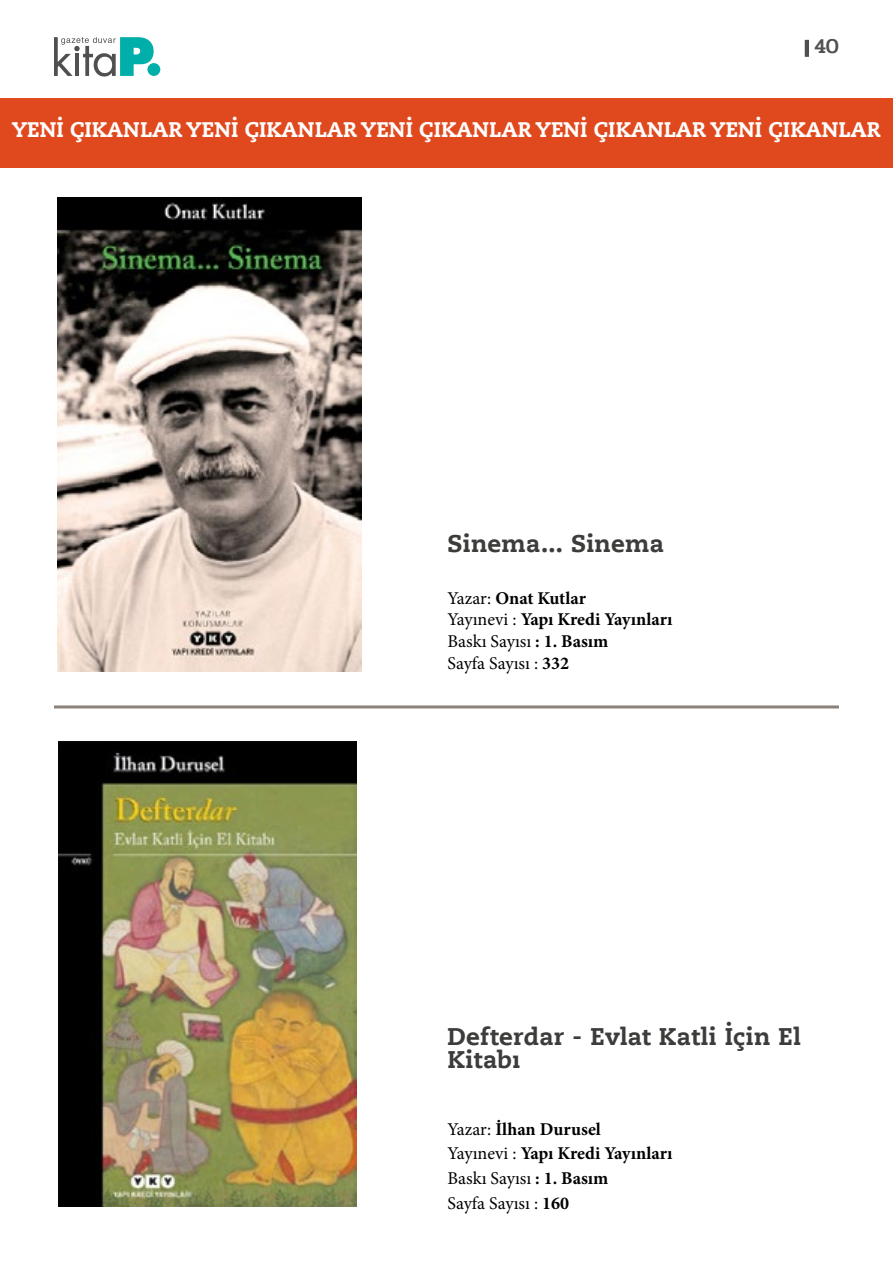
<style>
.page{position:relative;width:893px;height:1263px;background:#fff}
.page>*{position:absolute;margin:0;border:0;box-sizing:border-box;transform-origin:0 0}
.t1{font:700 24px/23.4px "Caecilia LT Std Roman";letter-spacing:.01em;color:#3c3c3b}
.t2{font:700 21px "Caecilia LT Std Roman";color:#fff}
.t3{font:500 21px "Pridi";color:#515150}
.t4{font:700 18px/24.8px "Minion Pro";color:#000}
.s1{font-weight:400}
</style>
<div class="page">
<svg style="left:54px;top:37px;width:100px;height:40px"></svg>
<div style="left:147px;top:63px;width:13px;height:13px;background:#00afaa;border-radius:50%"></div>
<hr style="left:805px;top:40px;width:4px;height:17px;background:#505050">
<hr style="left:54px;top:705px;width:785px;height:3px;background:#8b827a">
<img style="left:58px;top:742px;width:299px;height:464px">
<img style="left:57px;top:197px;width:304px;height:475px">
<div style="left:0;top:98px;width:893px;height:69px;background:#e0491d"></div>
<p class="t3" style="left:814px;top:31px;width:26px">40</p>
<p class="t2" style="left:12px;top:116px;width:870px">YENİ ÇIKANLAR YENİ ÇIKANLAR YENİ ÇIKANLAR YENİ ÇIKANLAR YENİ ÇIKANLAR</p>
<h1 class="t1" style="left:448px;top:532px;width:218px">Sinema... Sinema</h1>
<p class="t4" style="left:448px;top:587px;width:226px;line-height:21.6px"><span class="s1">Yazar:</span> Onat Kutlar<br><span class="s1">Yayınevi :</span> Yapı Kredi Yayınları<br><span class="s1">Baskı Sayısı</span> : 1. Basım<br><span class="s1">Sayfa Sayısı :</span> 332</p>
<h1 class="t1" style="left:448px;top:1024px;width:355px">Defterdar - Evlat Katli İçin El<br>Kitabı</h1>
<p class="t4" style="left:448px;top:1116px;width:226px"><span class="s1">Yazar:</span> İlhan Durusel<br><span class="s1">Yayınevi :</span> Yapı Kredi Yayınları<br><span class="s1">Baskı Sayısı</span> : 1. Basım<br><span class="s1">Sayfa Sayısı :</span> 160</p>
</div>
